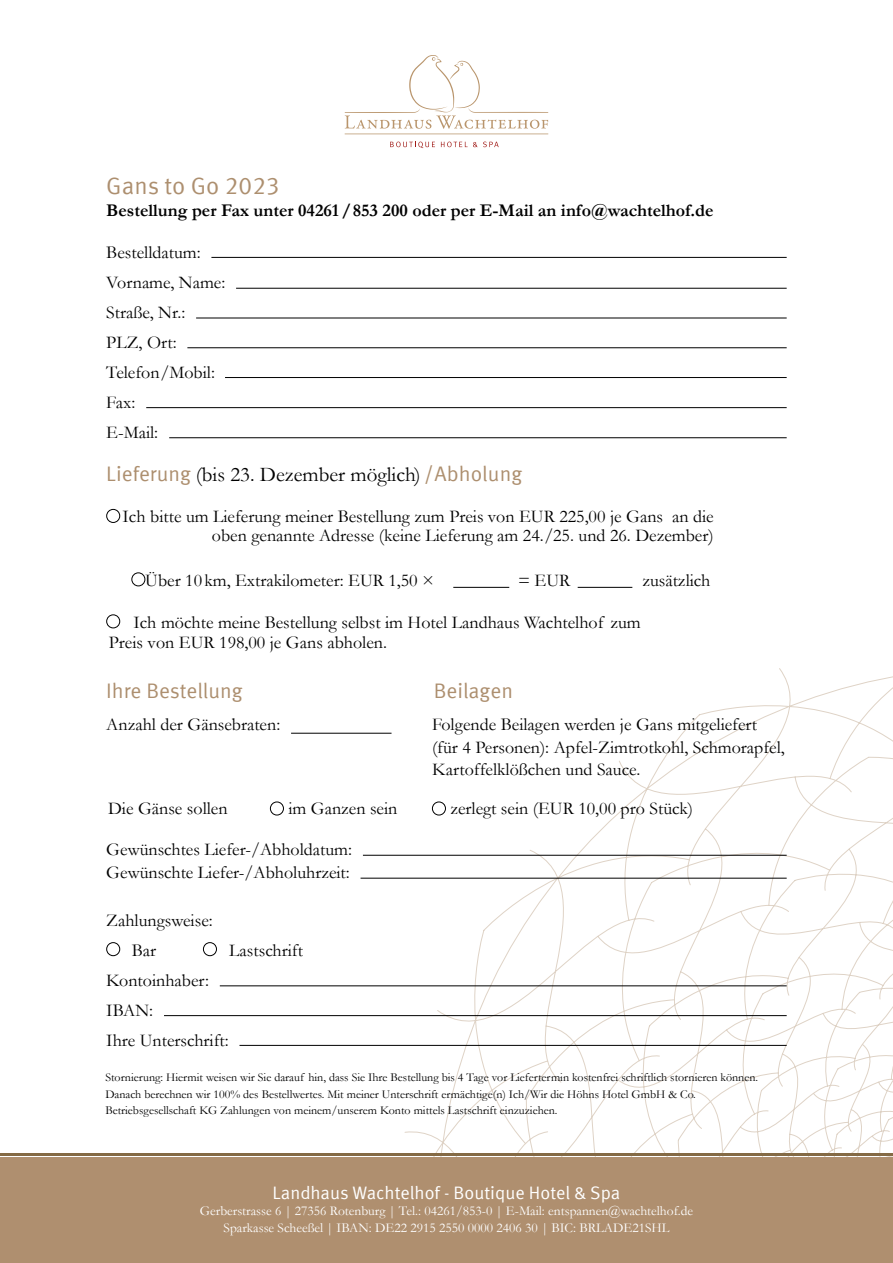
<style>
.page{position:relative;width:893px;height:1263px;background:#fff}
.page>*{position:absolute;margin:0;border:0;box-sizing:border-box;transform-origin:0 0}
.t1{font:24px "Meta Offc Norm";color:#ad8f6f}
.t2{font:21px "Garamond";color:#000}
.t3{font:21px "Meta Offc Norm";color:#ad8f6f}
.t4{font:18px/30px "Garamond";color:#000}
.t5{font:700 18px "Garamond";color:#000}
.t6{font:18px "Meta Offc Norm";color:#fff}
.t7{font:13.5px/16.2px "Garamond";color:#fff;text-align:center}
.t8{font:12px/16.5px "Garamond";color:#000}
.s1{font-family:"Meta Offc"}
.s2{font-family:"Meta Offc Norm";color:#ad8f6f}
</style>
<div class="page">
<svg style="left:405px;top:668px;width:488px;height:490px"></svg>
<div style="left:0;top:1158px;width:893px;height:105px;background:#af8f6f"></div>
<hr style="left:0;top:1153px;width:893px;height:2px;background:#846a45">
<svg style="left:390px;top:142px;width:45px;height:6px"></svg>
<svg style="left:441px;top:142px;width:58px;height:5px"></svg>
<svg style="left:345px;top:55px;width:203px;height:80px"></svg>
<div style="left:106px;top:509px;width:14px;height:14px;border:1px solid #000;border-radius:50%"></div>
<div style="left:131px;top:572px;width:14px;height:14px;border:1px solid #000;border-radius:50%"></div>
<div style="left:106px;top:614px;width:14px;height:14px;border:1px solid #000;border-radius:50%"></div>
<hr style="left:211px;top:257px;width:576px;height:1px;background:#000">
<hr style="left:236px;top:288px;width:551px;height:1px;background:#000">
<hr style="left:196px;top:318px;width:591px;height:1px;background:#000">
<hr style="left:187px;top:347px;width:600px;height:1px;background:#000">
<hr style="left:225px;top:377px;width:562px;height:1px;background:#000">
<hr style="left:146px;top:407px;width:641px;height:1px;background:#000">
<hr style="left:169px;top:437px;width:618px;height:1px;background:#000">
<hr style="left:453px;top:587px;width:56px;height:1px;background:#000">
<hr style="left:578px;top:587px;width:54px;height:1px;background:#000">
<div style="left:106px;top:942px;width:14px;height:14px;border:1px solid #000;border-radius:50%"></div>
<div style="left:203px;top:942px;width:14px;height:14px;border:1px solid #000;border-radius:50%"></div>
<hr style="left:220px;top:985px;width:567px;height:1px;background:#000">
<hr style="left:164px;top:1015px;width:623px;height:1px;background:#000">
<hr style="left:239px;top:1045px;width:548px;height:1px;background:#000">
<hr style="left:291px;top:733px;width:101px;height:1px;background:#000">
<hr style="left:363px;top:855px;width:424px;height:1px;background:#000">
<hr style="left:361px;top:878px;width:426px;height:1px;background:#000">
<div style="left:270px;top:801px;width:14px;height:14px;border:1px solid #000;border-radius:50%"></div>
<div style="left:432px;top:801px;width:14px;height:14px;border:1px solid #000;border-radius:50%"></div>
<h1 class="t1" style="left:106px;top:172px;width:175px">Gans to Go <span class="s1">202</span>3</h1>
<p class="t5" style="left:106px;top:198px;width:609px">Bestellung per Fax unter 04261 / 853 200 oder per E-Mail an info@wachtelhof.de</p>
<p class="t4" style="left:106px;top:237px;width:121px">Bestelldatum:<br>Vorname, Name:<br>Straße, Nr.:<br>PLZ, Ort:<br>Telefon/Mobil:<br>Fax:<br>E-Mail:</p>
<p class="t2" style="left:106px;top:460px;width:417px"><span class="s2">Lieferung</span> (bis 23. Dezember möglich) <span class="s2">/ Abholung</span></p>
<p class="t4" style="left:123px;top:506px;width:593px;line-height:19.5px;text-align:right">Ich bitte um Lieferung meiner Bestellung zum Preis von EUR 225,00 je Gans an die oben genannte Adresse (keine Lieferung am 24. / 25. und 26. Dezember)</p>
<p class="t4" style="left:145px;top:565px;width:290px">Über 10 km, Extrakilometer: EUR 1,50 ×</p>
<p class="t4" style="left:518px;top:565px;width:54px">= EUR</p>
<p class="t4" style="left:642px;top:565px;width:70px">zusätzlich</p>
<p class="t4" style="left:109px;top:612px;width:533px;line-height:19.5px;text-indent:25px">Ich möchte meine Bestellung selbst im Hotel Landhaus Wachtelhof zum<br>Preis von EUR 198,00 je Gans abholen.</p>
<p class="t3" style="left:106px;top:678px;width:138px">Ihre Bestellung</p>
<p class="t4" style="left:106px;top:709px;width:175px">Anzahl der Gänsebraten:</p>
<p class="t3" style="left:434px;top:678px;width:81px">Beilagen</p>
<p class="t4" style="left:432px;top:713px;width:354px;line-height:22.5px">Folgende Beilagen werden je Gans mitgeliefert (für 4 Personen): Apfel-Zimtrotkohl, Schmorapfel,<br>Kartoffelklößchen und Sauce.</p>
<p class="t4" style="left:108px;top:793px;width:121px">Die Gänse sollen</p>
<p class="t4" style="left:288px;top:793px;width:111px">im Ganzen sein</p>
<p class="t4" style="left:450px;top:793px;width:244px">zerlegt sein (EUR 10,00 pro Stück)</p>
<p class="t4" style="left:106px;top:838px;width:247px;line-height:22.5px">Gewünschtes Liefer-/Abholdatum:<br>Gewünschte Liefer-/Abholuhrzeit:</p>
<p class="t4" style="left:132px;top:904px;width:82px;text-indent:-26px">Zahlungsweise:<br>Bar</p>
<p class="t4" style="left:229px;top:934px;width:75px">Lastschrift</p>
<p class="t4" style="left:106px;top:964px;width:124px">Kontoinhaber:<br>IBAN:<br>Ihre Unterschrift:</p>
<p class="t8" style="left:105px;top:1069px;width:654px">Stornierung: Hiermit weisen wir Sie darauf hin, dass Sie Ihre Bestellung bis 4 Tage vor Liefertermin kostenfrei schriftlich stornieren können.<br>Danach berechnen wir 100% des Bestellwertes. Mit meiner Unterschrift ermächtige(n) Ich/Wir die Höhns Hotel GmbH &amp; Co.<br>Betriebsgesellschaft KG Zahlungen von meinem/unserem Konto mittels Lastschrift einzuziehen.</p>
<p class="t6" style="left:273px;top:1182px;width:349px">Landhaus Wachtelhof - Boutique Hotel &amp; Spa</p>
<p class="t7" style="left:200px;top:1202px;width:495px">Gerberstrasse 6 | 27356 Rotenburg | Tel.: 04261/853-0 | E-Mail: entspannen@wachtelhof.de<br>Sparkasse Scheeßel | IBAN: DE22 2915 2550 0000 2406 30 | BIC: BRLADE21SHL</p>
</div>
